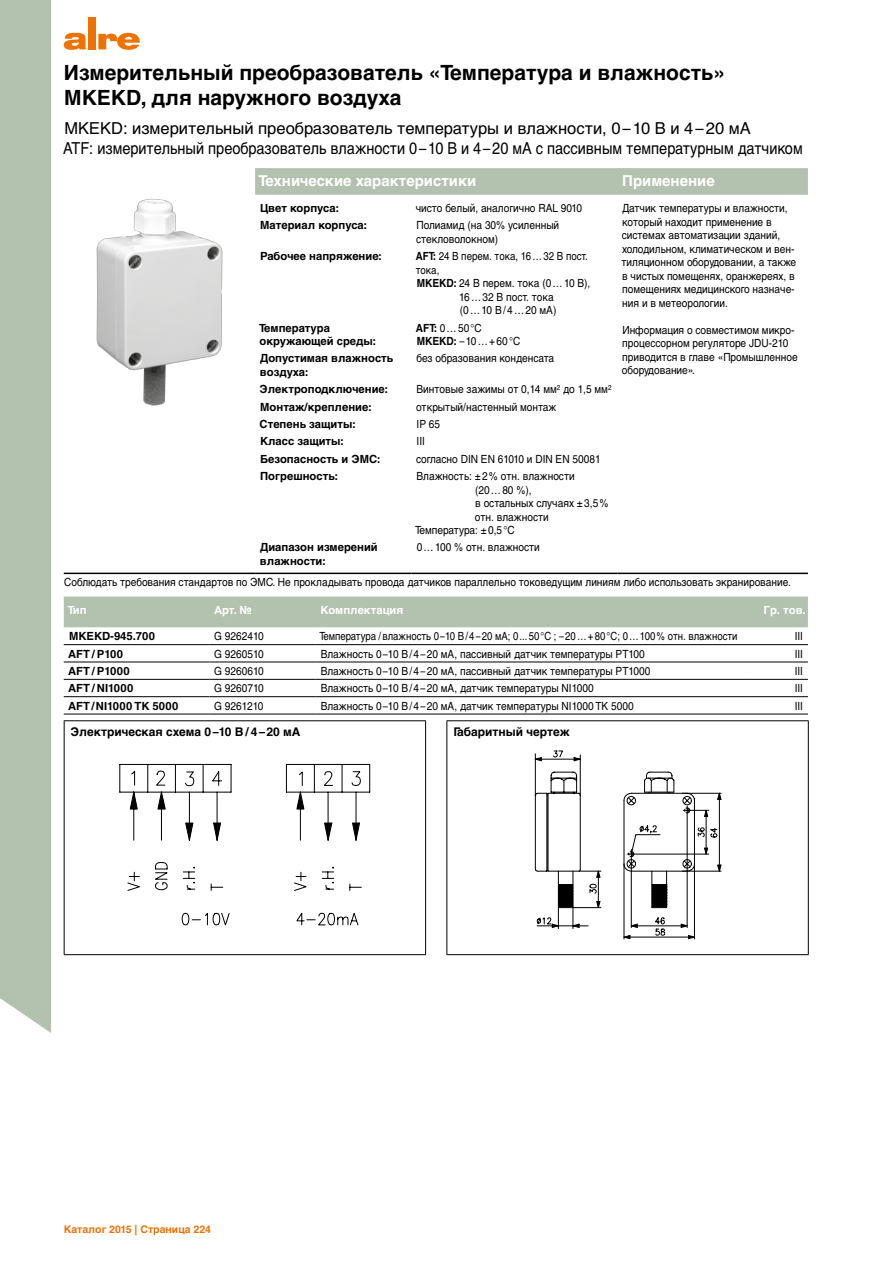
<style>
.page{position:relative;width:893px;height:1263px;background:#fff}
.page>*{position:absolute;margin:0;border:0;box-sizing:border-box;transform-origin:0 0}
.t1{font:700 21px/25.2px "Helvetica Cyr";color:#000}
.t2{font:16.5px/19.8px "Helvetica Cyr Upright";color:#000}
.t3{font:700 15px "Helvetica Cyr";color:#fff}
.t4{font:700 12px "Helvetica Cyr";color:#000}
.t5{font:11.25px/13.5px "Helvetica Cyr Upright";color:#000;scale:.9 1}
.t6{font:700 11.25px/13.5px "Helvetica Cyr";color:#000}
.t7{font:11.25px "Helvetica Cyr Upright";color:#000;scale:.85 1}
.t8{font:11.25px "Helvetica Cyr Upright";color:#000;scale:.86 1}
.t9{font:700 11.25px "Helvetica Cyr";color:#fff}
.t10{font:700 10.5px "Helvetica Cyr";color:#ee7203}
.s1{font-family:"Helvetica Cyr";font-weight:700}
.s2{font-family:"Helvetica Neue"}
</style>
<div class="page">
<svg style="left:64px;top:33px;width:22px;height:17px"></svg>
<div style="left:88px;top:17px;width:8px;height:32px;background:#ee7203"></div>
<svg style="left:98px;top:33px;width:42px;height:17px"></svg>
<div style="left:0;top:0;width:51px;height:1033px;background:#b3c2af"></div>
<svg style="left:64px;top:572px;width:744px;height:3px"></svg>
<div style="left:255px;top:168px;width:553px;height:27px;background:#b3c2af"></div>
<hr style="left:64px;top:573px;width:191px;height:1px;background:#000">
<hr style="left:255px;top:573px;width:157px;height:1px;background:#000">
<hr style="left:412px;top:573px;width:205px;height:1px;background:#000">
<hr style="left:617px;top:573px;width:191px;height:1px;background:#000">
<img style="left:96px;top:198px;width:127px;height:208px">
<div style="left:64px;top:597px;width:744px;height:30px;background:#b3c2af"></div>
<hr style="left:64px;top:644px;width:145px;height:1px;background:#000">
<hr style="left:209px;top:644px;width:107px;height:1px;background:#000">
<hr style="left:316px;top:644px;width:434px;height:1px;background:#000">
<hr style="left:750px;top:644px;width:58px;height:1px;background:#000">
<hr style="left:64px;top:662px;width:145px;height:1px;background:#000">
<hr style="left:209px;top:662px;width:107px;height:1px;background:#000">
<hr style="left:316px;top:662px;width:434px;height:1px;background:#000">
<hr style="left:750px;top:662px;width:58px;height:1px;background:#000">
<hr style="left:64px;top:679px;width:145px;height:1px;background:#000">
<hr style="left:209px;top:679px;width:107px;height:1px;background:#000">
<hr style="left:316px;top:679px;width:434px;height:1px;background:#000">
<hr style="left:750px;top:679px;width:58px;height:1px;background:#000">
<hr style="left:64px;top:696px;width:145px;height:1px;background:#000">
<hr style="left:209px;top:696px;width:107px;height:1px;background:#000">
<hr style="left:316px;top:696px;width:434px;height:1px;background:#000">
<hr style="left:750px;top:696px;width:58px;height:1px;background:#000">
<hr style="left:64px;top:714px;width:145px;height:1px;background:#000">
<hr style="left:209px;top:714px;width:107px;height:1px;background:#000">
<hr style="left:316px;top:714px;width:434px;height:1px;background:#000">
<hr style="left:750px;top:714px;width:58px;height:1px;background:#000">
<hr style="left:64px;top:720px;width:362px;height:1px;background:#000">
<hr style="left:64px;top:721px;width:1px;height:233px;background:#000">
<hr style="left:425px;top:721px;width:1px;height:233px;background:#000">
<hr style="left:446px;top:720px;width:363px;height:1px;background:#000">
<hr style="left:446px;top:721px;width:1px;height:233px;background:#000">
<hr style="left:808px;top:721px;width:1px;height:233px;background:#000">
<hr style="left:64px;top:954px;width:362px;height:1px;background:#000">
<hr style="left:446px;top:954px;width:363px;height:1px;background:#000">
<svg style="left:119px;top:763px;width:252px;height:128px"></svg>
<svg style="left:130px;top:792px;width:7px;height:17px"></svg>
<svg style="left:157px;top:791px;width:9px;height:19px"></svg>
<svg style="left:296px;top:791px;width:9px;height:19px"></svg>
<svg style="left:153px;top:822px;width:209px;height:104px"></svg>
<hr style="left:792px;top:743px;width:1px;height:204px;background:#000">
<hr style="left:527px;top:1037px;width:201px;height:1px;background:#000">
<svg style="left:534px;top:750px;width:188px;height:190px"></svg>
<h1 class="t1" style="left:64px;top:60px;width:663px">Измерительный преобразователь «Температура и влажность»<br>MKEKD, для наружного воздуха</h1>
<h2 class="t2" style="left:63px;top:118px;width:741px">MKEKD: измерительный преобразователь температуры и влажности, 0–10 В и 4–20 мА<br>ATF: измерительный преобразователь влажности 0–10 В и 4–20 мА с пассивным температурным датчиком</h2>
<h3 class="t3" style="left:259px;top:172px;width:219px">Технические характеристики</h3>
<h3 class="t3" style="left:622px;top:172px;width:94px">Применение</h3>
<p class="t6" style="left:260px;top:201px;width:80px">Цвет корпуса:</p>
<p class="t5" style="left:416px;top:201px;width:186px">чисто белый, аналогично RAL 9010</p>
<p class="t5" style="left:621px;top:201px;width:196px">Датчик температуры и влажности, который находит применение в системах автоматизации зданий, холодильном, климатическом и вен&shy;тиляционном оборудовании, а также в чистых помещенях, оранжереях, в помещениях медицинского назначе&shy;ния и в метеорологии.</p>
<p class="t5" style="left:622px;top:323px;width:197px">Информация о совместимом микро&shy;процессорном регуляторе JDU-210 приводится в главе «Промышленное оборудование».</p>
<p class="t6" style="left:260px;top:219px;width:108px">Материал корпуса:</p>
<p class="t5" style="left:416px;top:219px;width:161px">Полиамид (на 30% усиленный стекловолокном)</p>
<p class="t6" style="left:260px;top:249px;width:123px">Рабочее напряжение:</p>
<p class="t8" style="left:416px;top:250px;width:201px"><span class="s1">AFT:</span> 24 В перем. тока, 16…32 В пост.</p>
<p class="t8" style="left:416px;top:264px;width:29px">тока,</p>
<p class="t5" style="left:417px;top:277px;width:194px"><span class="s1">MKEKD:</span> 24 В перем. тока (0…10 В),</p>
<p class="t5" style="left:459px;top:290px;width:107px">16…32 В пост. тока</p>
<p class="t5" style="left:460px;top:304px;width:109px">(0…10 В/4…20 мА)</p>
<p class="t6" style="left:259px;top:321px;width:118px">Температура окружающей среды:</p>
<p class="t5" style="left:416px;top:321px;width:118px"><span class="s1">AFT:</span> 0…50°C<br><span class="s1">MKEKD:</span> –10…+60°C</p>
<p class="t6" style="left:260px;top:352px;width:135px">Допустимая влажность воздуха:</p>
<p class="t5" style="left:416px;top:352px;width:155px">без образования конденсата</p>
<p class="t6" style="left:260px;top:383px;width:130px">Электроподключение:</p>
<p class="t5" style="left:417px;top:383px;width:218px">Винтовые зажимы от 0,14 мм<span class="s2">²</span> до 1,5 мм<span class="s2">²</span></p>
<p class="t6" style="left:260px;top:400px;width:113px">Монтаж/крепление:</p>
<p class="t5" style="left:416px;top:400px;width:157px">открытый/настенный монтаж</p>
<p class="t6" style="left:260px;top:417px;width:97px">Степень защиты:</p>
<p class="t5" style="left:417px;top:417px;width:28px">IP 65</p>
<p class="t6" style="left:260px;top:435px;width:85px">Класс защиты:</p>
<p class="t5" style="left:417px;top:435px;width:11px">III</p>
<p class="t6" style="left:260px;top:452px;width:122px">Безопасность и ЭМС:</p>
<p class="t5" style="left:416px;top:452px;width:207px">согласно DIN EN 61010 и DIN EN 50081</p>
<p class="t6" style="left:260px;top:469px;width:79px">Погрешность:</p>
<p class="t5" style="left:417px;top:469px;width:177px">Влажность: ±2% отн. влажности</p>
<p class="t5" style="left:475px;top:483px;width:64px">(20…80 %),</p>
<p class="t5" style="left:475px;top:496px;width:150px">в остальных случаях ±3,5%</p>
<p class="t5" style="left:475px;top:510px;width:84px">отн. влажности</p>
<p class="t5" style="left:415px;top:523px;width:112px">Температура: ±0,5°C</p>
<p class="t6" style="left:260px;top:541px;width:119px">Диапазон измерений влажности:</p>
<p class="t5" style="left:417px;top:541px;width:138px">0…100 % отн. влажности</p>
<p class="t5" style="left:64px;top:576px;width:809px">Соблюдать требования стандартов по ЭМС. Не прокладывать провода датчиков параллельно токоведущим линиям либо использовать экранирование.</p>
<p class="t9" style="left:68px;top:604px;width:20px">Тип</p>
<p class="t9" style="left:214px;top:604px;width:39px">Арт. №</p>
<p class="t9" style="left:321px;top:604px;width:84px">Комплектация</p>
<p class="t9" style="left:763px;top:604px;width:44px">Гр. тов.</p>
<p class="t6" style="left:69px;top:630px;width:88px">MKEKD-945.700</p>
<p class="t5" style="left:214px;top:630px;width:57px">G 9262410</p>
<p class="t7" style="left:319px;top:630px;width:493px">Температура /влажность 0–10 В/4–20 мА; 0...50°C ; –20…+80°C; 0…100% отн. влажности</p>
<p class="t5" style="left:795px;top:630px;width:11px">III</p>
<p class="t6" style="left:68px;top:647px;width:56px">AFT / P100</p>
<p class="t5" style="left:214px;top:647px;width:57px">G 9260510</p>
<p class="t5" style="left:321px;top:647px;width:362px">Влажность 0–10 В/4–20 мА, пассивный датчик температуры PT100</p>
<p class="t5" style="left:795px;top:647px;width:11px">III</p>
<p class="t6" style="left:68px;top:664px;width:63px">AFT / P1000</p>
<p class="t5" style="left:214px;top:664px;width:57px">G 9260610</p>
<p class="t5" style="left:321px;top:664px;width:368px">Влажность 0–10 В/4–20 мА, пассивный датчик температуры PT1000</p>
<p class="t5" style="left:795px;top:664px;width:11px">III</p>
<p class="t6" style="left:68px;top:682px;width:67px">AFT / NI1000</p>
<p class="t5" style="left:214px;top:682px;width:57px">G 9260710</p>
<p class="t5" style="left:321px;top:682px;width:305px">Влажность 0–10 В/4–20 мА, датчик температуры NI1000</p>
<p class="t5" style="left:795px;top:682px;width:11px">III</p>
<p class="t6" style="left:68px;top:699px;width:112px">AFT/NI1000 TK 5000</p>
<p class="t5" style="left:214px;top:699px;width:56px">G 9261210</p>
<p class="t5" style="left:321px;top:699px;width:349px">Влажность 0–10 В/4–20 мА, датчик температуры NI1000 TK 5000</p>
<p class="t5" style="left:795px;top:699px;width:11px">III</p>
<p class="t4" style="left:70px;top:725px;width:232px">Электрическая схема 0–10 В / 4–20 мА</p>
<p class="t4" style="left:453px;top:725px;width:118px">Габаритный чертеж</p>
<p class="t10" style="left:64px;top:1223px;width:149px">Каталог 2015 | Страница 224</p>
</div>
